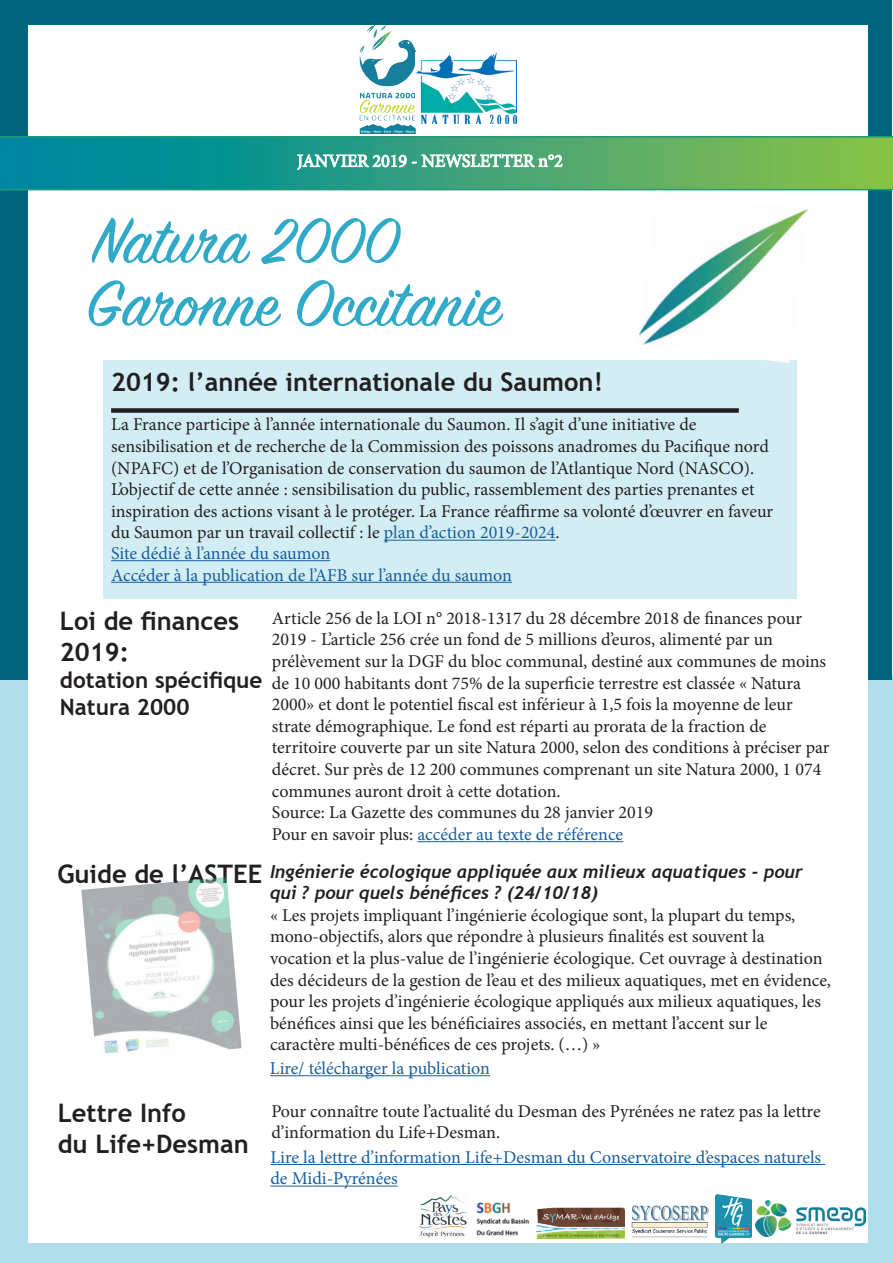
<style>
.page{position:relative;width:893px;height:1263px;background:#fff}
.page>*{position:absolute;margin:0;border:0;box-sizing:border-box;transform-origin:0 0}
.t1{font:700 25.5px/30.6px "Trebuchet MS";color:#231f20}
.t2{font:700 22.5px/27px "Trebuchet MS";color:#231f20}
.t3{font:18px/21.6px "Minion Pro";color:#231f20}
.t4{font:18px/21.6px "Minion Pro";color:#175d9e}
.t5{font:italic 700 18px/21.6px "Trebuchet";color:#231f20;text-align:center}
.t6{font:18px "Minion Pro";color:#fff}
.s1{color:#175d9e}
.s2{font-family:"Trebuchet MS";font-style:normal;font-size:25.5px}
</style>
<div class="page">
<div style="left:1px;top:676px;width:892px;height:586px;background:#b1deea"></div>
<div style="left:1px;top:0;width:891px;height:680px;background:#01657f"></div>
<div style="left:28px;top:26px;width:839px;height:1217px;background:#fff"></div>
<img style="left:359px;top:26px;width:56px;height:107px">
<svg style="left:0;top:136px;width:893px;height:54px"></svg>
<div style="left:103px;top:360px;width:693px;height:238px;background:#d2eef4"></div>
<div style="left:111px;top:408px;width:628px;height:5px;background:#231f20"></div>
<hr style="left:384px;top:540px;width:172px;height:1px;background:#175d9e">
<hr style="left:111px;top:560px;width:219px;height:1px;background:#175d9e">
<hr style="left:111px;top:582px;width:401px;height:1px;background:#175d9e">
<hr style="left:270px;top:1075px;width:220px;height:1px;background:#175d9e">
<svg style="left:88px;top:280px;width:415px;height:47px"></svg>
<svg style="left:91px;top:217px;width:310px;height:48px"></svg>
<img style="left:415px;top:52px;width:101px;height:71px">
<img style="left:755px;top:1201px;width:110px;height:36px">
<img style="left:638px;top:190px;width:170px;height:173px">
<svg style="left:297px;top:149px;width:266px;height:21px"></svg>
<hr style="left:417px;top:841px;width:206px;height:1px;background:#175d9e">
<hr style="left:270px;top:1164px;width:555px;height:1px;background:#175d9e">
<hr style="left:270px;top:1185px;width:128px;height:1px;background:#175d9e">
<img style="left:419px;top:1195px;width:48px;height:43px">
<img style="left:631px;top:1205px;width:78px;height:33px">
<img style="left:536px;top:1208px;width:89px;height:30px">
<img style="left:715px;top:1194px;width:36px;height:49px">
<img style="left:476px;top:1202px;width:54px;height:34px">
<img style="left:81px;top:877px;width:161px;height:177px">
<p class="t6" style="left:297px;top:149px;width:267px">JANVIER 2019 - NEWSLETTER n°2</p>
<h1 class="t1" style="left:111px;top:367px;width:493px">2019: l’année internationale du Saumon!</h1>
<p class="t3" style="left:111px;top:414px;width:664px">La France participe à l’année internationale du Saumon. Il s’agit d’une initiative de sensibilisation et de recherche de la Commission des poissons anadromes du Pacifique nord (NPAFC) et de l’Organisation de conservation du saumon de l’Atlantique Nord (NASCO).<br>L’objectif de cette année : sensibilisation du public, rassemblement des parties prenantes et inspiration des actions visant à le protéger. La France réaffirme sa volonté d’œuvrer en faveur du Saumon par un travail collectif : le <span class="s1">plan d’action 2019-2024</span>.<br><span class="s1">Site dédié à l’année du saumon<br>Accéder à la publication de l’AFB sur l’année du saumon</span></p>
<h1 class="t1" style="left:60px;top:606px;width:181px">Loi de finances<br>2019:</h1>
<p class="t2" style="left:60px;top:666px;width:204px">dotation spécifique<br>Natura 2000</p>
<p class="t3" style="left:272px;top:607px;width:559px">Article 256 de la LOI n° 2018-1317 du 28 décembre 2018 de finances pour 2019 - L’article 256 crée un fond de 5 millions d’euros, alimenté par un prélèvement sur la DGF du bloc communal, destiné aux communes de moins de 10 000 habitants dont 75% de la superficie terrestre est classée « Natura 2000» et dont le potentiel fiscal est inférieur à 1,5 fois la moyenne de leur strate démographique. Le fond est réparti au prorata de la fraction de territoire couverte par un site Natura 2000, selon des conditions à préciser par décret. Sur près de 12 200 communes comprenant un site Natura 2000, 1 074 communes auront droit à cette dotation.<br>Source: La Gazette des communes du 28 janvier 2019<br>Pour en savoir plus: <span class="s1">accéder au texte de référence</span></p>
<p class="t5" style="left:57px;top:860px;width:747px"><span class="s2">Guide de l’ASTEE</span> Ingénierie écologique appliquée aux milieux aquatiques - pour qui ? pour quels bénéfices ? (24/10/18)</p>
<p class="t3" style="left:270px;top:904px;width:562px">« Les projets impliquant l’ingénierie écologique sont, la plupart du temps, mono-objectifs, alors que répondre à plusieurs finalités est souvent la vocation et la plus-value de l’ingénierie écologique. Cet ouvrage à destination des décideurs de la gestion de l’eau et des milieux aquatiques, met en évidence, pour les projets d’ingénierie écologique appliqués aux milieux aquatiques, les bénéfices ainsi que les bénéficiaires associés, en mettant l’accent sur le caractère multi-bénéfices de ces projets. (…) »</p>
<p class="t4" style="left:270px;top:1057px;width:222px">Lire/ télécharger la publication</p>
<h1 class="t1" style="left:58px;top:1098px;width:192px">Lettre Info<br>du Life+Desman</h1>
<p class="t3" style="left:271px;top:1100px;width:551px">Pour connaître toute l’actualité du Desman des Pyrénées ne ratez pas la lettre d’information du Life+Desman.</p>
<p class="t4" style="left:270px;top:1146px;width:552px">Lire la lettre d’information Life+Desman du Conservatoire d’espaces naturels de Midi-Pyrénées</p>
</div>
